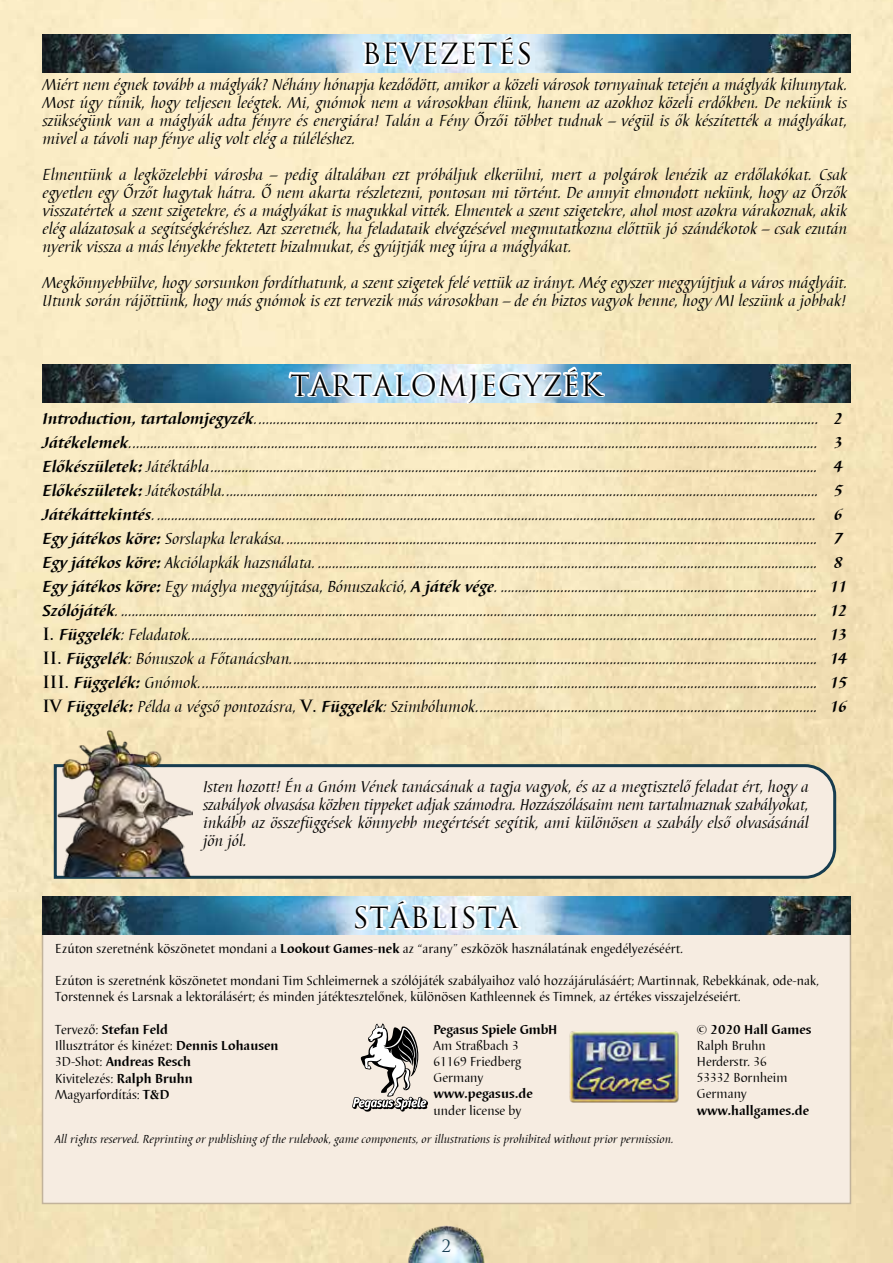
<style>
.page{position:relative;width:893px;height:1263px;background:#fff}
.page>*{position:absolute;margin:0;border:0;box-sizing:border-box;transform-origin:0 0}
.t1{font:28.5px "Trajan Pro";letter-spacing:.02em;color:#000}
.t2{font:italic 16.5px/24px "Barbedor Com";color:#000;text-align:justify}
.t3{font:italic 700 16.5px/24px "Barbedor Com";color:#000}
.t4{font:16.5px "Trajan";color:#163c4f}
.t5{font:13.5px/16.2px "Barbedor Com";color:#000}
.t6{font:700 13.5px "Barbedor Com";color:#000}
.t7{font:italic 12px "Barbedor Com";color:#000}
.s1{font-weight:700}
.s2{font-family:"Barbedor T";font-weight:700}
.s3{font-family:"Trajan";font-weight:700;font-style:normal}
</style>
<div class="page">
<img style="left:0;top:0;width:893px;height:1263px">
<svg style="left:52px;top:763px;width:786px;height:117px"></svg>
<div style="left:42px;top:914px;width:809px;height:290px;background:#f6ece1;border:2px solid #c2b39b"></div>
<img style="left:43px;top:896px;width:807px;height:38px">
<img style="left:43px;top:364px;width:807px;height:39px">
<img style="left:43px;top:34px;width:807px;height:38px">
<img style="left:58px;top:730px;width:134px;height:147px">
<img style="left:569px;top:1031px;width:110px;height:72px">
<svg style="left:352px;top:1023px;width:76px;height:88px"></svg>
<img style="left:406px;top:1224px;width:81px;height:39px">
<div style="left:432px;top:1230px;width:28px;height:31px;background:#fff;opacity:.75"></div>
<h1 class="t1" style="left:362px;top:40px;width:172px">BEVEZETÉS</h1>
<p class="t2" style="left:43px;top:76px;width:806px;line-height:18px">Miért nem égnek tovább a máglyák? Néhány hónapja kezdődött, amikor a közeli városok tornyainak tetején a máglyák kihunytak.<br>Most úgy tűnik, hogy teljesen leégtek. Mi, gnómok nem a városokban élünk, hanem az azokhoz közeli erdőkben. De nekünk is szükségünk van a máglyák adta fényre és energiára! Talán a Fény Őrzői többet tudnak – végül is ők készítették a máglyákat, mivel a távoli nap fénye alig volt elég a túléléshez.</p>
<p class="t2" style="left:43px;top:166px;width:806px;line-height:18px">Elmentünk a legközelebbi városba – pedig általában ezt próbáljuk elkerülni, mert a polgárok lenézik az erdőlakókat. Csak egyetlen egy Őrzőt hagytak hátra. Ő nem akarta részletezni, pontosan mi történt. De annyit elmondott nekünk, hogy az Őrzők visszatértek a szent szigetekre, és a máglyákat is magukkal vitték. Elmentek a szent szigetekre, ahol most azokra várakoznak, akik elég alázatosak a segítségkéréshez. Azt szeretnék, ha feladataik elvégzésével megmutatkozna előttük jó szándékotok – csak ezután nyerik vissza a más lényekbe fektetett bizalmukat, és gyújtják meg újra a máglyákat.</p>
<p class="t2" style="left:43px;top:274px;width:806px;line-height:18px">Megkönnyebbülve, hogy sorsunkon fordíthatunk, a szent szigetek felé vettük az irányt. Még egyszer meggyújtjuk a város máglyáit.<br>Utunk során rájöttünk, hogy más gnómok is ezt tervezik más városokban – de én biztos vagyok benne, hogy MI leszünk a jobbak!</p>
<h1 class="t1" style="left:290px;top:371px;width:313px">TARTALOMJEGYZÉK</h1>
<p class="t2" style="left:43px;top:407px;width:777px;text-align:left"><span class="s1">Introduction,</span> <span class="s2">tartalomjegyzék</span>..............................................................................................................................................................<br><span class="s1">Játékelemek</span>..................................................................................................................................................................................................<br><span class="s1">Előkészületek:</span> Játéktábla...............................................................................................................................................................................<br><span class="s1">Előkészületek:</span> Játékostábla...........................................................................................................................................................................<br><span class="s1">Játékáttekintés</span>. ..............................................................................................................................................................................................<br><span class="s1">Egy játékos köre:</span> Sorslapka lerakása........................................................................................................................................................<br><span class="s1">Egy játékos köre:</span> Akciólapkák hazsnálata. ..............................................................................................................................................<br><span class="s1">Egy játékos köre:</span> Egy máglya meggyújtása, Bónuszakció, <span class="s1">A játék vége</span>. ..........................................................................................<br><span class="s1">Szólójáték</span>. ......................................................................................................................................................................................................<br><span class="s3">I.</span> <span class="s1">Függelék</span>: Feladatok...................................................................................................................................................................................<br><span class="s3">II.</span> <span class="s1">Függelék</span>: Bónuszok a Főtanácsban......................................................................................................................................................<br><span class="s3">III.</span> <span class="s1">Függelék:</span> Gnómok................................................................................................................................................................................<br><span class="s3">IV</span> <span class="s1">Függelék:</span> Példa a végső pontozásra, <span class="s3">V.</span> <span class="s1">Függelék</span>: Szimbólumok.................................................................................................</p>
<p class="t3" style="left:830px;top:407px;width:18px">2<br>3<br>4<br>5<br>6<br>7<br>8<br>11<br>12<br>13<br>14<br>15<br>16</p>
<p class="t2" style="left:203px;top:778px;width:607px;line-height:18px">Isten hozott! Én a Gnóm Vének tanácsának a tagja vagyok, és az a megtisztelő feladat ért, hogy a szabályok olvasása közben tippeket adjak számodra. Hozzászólásaim nem tartalmaznak szabályokat, inkább az összefüggések könnyebb megértését segítik, ami különösen a szabály első olvasásánál jön jól.</p>
<h1 class="t1" style="left:352px;top:904px;width:167px">STÁBLISTA</h1>
<p class="t5" style="left:55px;top:941px;width:629px">Ezúton szeretnénk köszönetet mondani a <span class="s1">Lookout Games-nek</span> az “arany” eszközök használatának engedélyezéséért.</p>
<p class="t5" style="left:55px;top:973px;width:765px">Ezúton is szeretnénk köszönetet mondani Tim Schleimernek a szólójáték szabályaihoz való hozzájárulásáért; Martinnak, Rebekkának, ode-nak,<br>Torstennek és Larsnak a lektorálásért; és minden játéktesztelőnek, különösen Kathleennek és Timnek, az értékes visszajelzéseiért.</p>
<p class="t5" style="left:55px;top:1022px;width:225px">Tervező: <span class="s1">Stefan Feld<br></span>Illusztrátor és kinézet: <span class="s1">Dennis Lohausen<br></span>3D-Shot: <span class="s1">Andreas Resch<br></span>Kivitelezés: <span class="s1">Ralph Bruhn<br></span>Magyarfordítás: <span class="s1">T&amp;D</span></p>
<p class="t7" style="left:55px;top:1132px;width:620px">All rights reserved. Reprinting or publishing of the rulebook, game components, or illustrations is prohibited without prior permission.</p>
<p class="t6" style="left:433px;top:1022px;width:125px">Pegasus Spiele GmbH</p>
<p class="t5" style="left:433px;top:1038px;width:89px">Am Straßbach 3<br>61169 Friedberg<br>Germany</p>
<p class="t6" style="left:433px;top:1086px;width:101px">www.pegasus.de</p>
<p class="t5" style="left:433px;top:1103px;width:89px">under license by</p>
<p class="t6" style="left:697px;top:1022px;width:116px">© 2020 Hall Games</p>
<p class="t5" style="left:697px;top:1038px;width:92px">Ralph Bruhn<br>Herderstr. 36<br>53332 Bornheim<br>Germany</p>
<p class="t6" style="left:697px;top:1103px;width:114px">www.hallgames.de</p>
<p class="t4" style="left:442px;top:1236px;width:11px">2</p>
</div>
